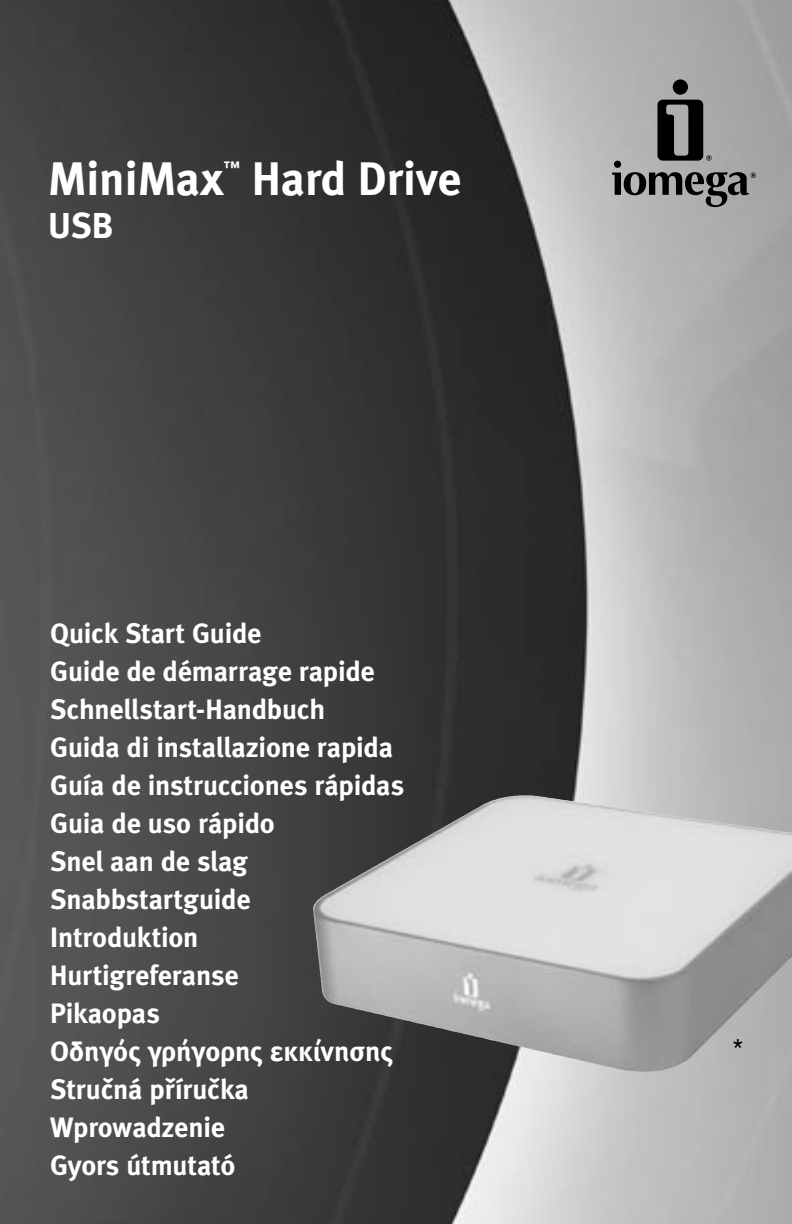
<style>
.page{position:relative;width:792px;height:1224px;background:#fff}
.page>*{position:absolute;margin:0;border:0;box-sizing:border-box;transform-origin:0 0}
.t1{font:47px "Meta Bold LF";color:#fff}
.t2{font:36px "Meta Bold LF";color:#fff}
.t3{font:28px/38px "Meta Bold LF";letter-spacing:-.01em;color:#fff}
.t4{font:28px/38px "Meta Bold CELF";letter-spacing:-.005em;color:#fff}
.t5{font:28px "Meta Bold Greek LF";color:#fff}
.t6{font:24px "Meta Book LF";color:#000;scale:.95 1}
.t7{font:16.4px "Meta Bold LF";color:#fff}
</style>
<div class="page">
<img style="left:36px;top:0;width:756px;height:1224px">
<div style="left:614px;top:161px;width:7px;height:7px;background:#000;border-radius:50%"></div>
<div style="left:673px;top:79px;width:15px;height:16px;background:#000;border-radius:50%"></div>
<svg style="left:612px;top:172px;width:144px;height:35px;background:#717171"></svg>
<svg style="left:657px;top:100px;width:55px;height:61px;background:#474747"></svg>
<img style="left:0;top:0;width:36px;height:1224px">
<img style="left:518px;top:795px;width:274px;height:142px">
<h1 class="t1" style="left:48px;top:150px;width:177px">MiniMax</h1>
<p class="t7" style="left:224px;top:158px;width:18px">™</p>
<h1 class="t1" style="left:252px;top:150px;width:211px">Hard Drive</h1>
<p class="t2" style="left:48px;top:204px;width:67px">USB</p>
<p class="t3" style="left:50px;top:614px;width:356px">Quick Start Guide<br>Guide de démarrage rapide<br>Schnellstart-Handbuch<br>Guida di installazione rapida<br>Guía de instrucciones rápidas<br>Guia de uso rápido<br>Snel aan de slag<br>Snabbstartguide<br>Introduktion<br>Hurtigreferanse<br>Pikaopas</p>
<p class="t5" style="left:50px;top:1035px;width:344px">Οδηγός γρήγορης εκκίνησης</p>
<p class="t4" style="left:50px;top:1070px;width:200px">Stručná příručka<br>Wprowadzenie<br>Gyors útmutató</p>
<p class="t6" style="left:733px;top:1034px;width:12px">*</p>
</div>
